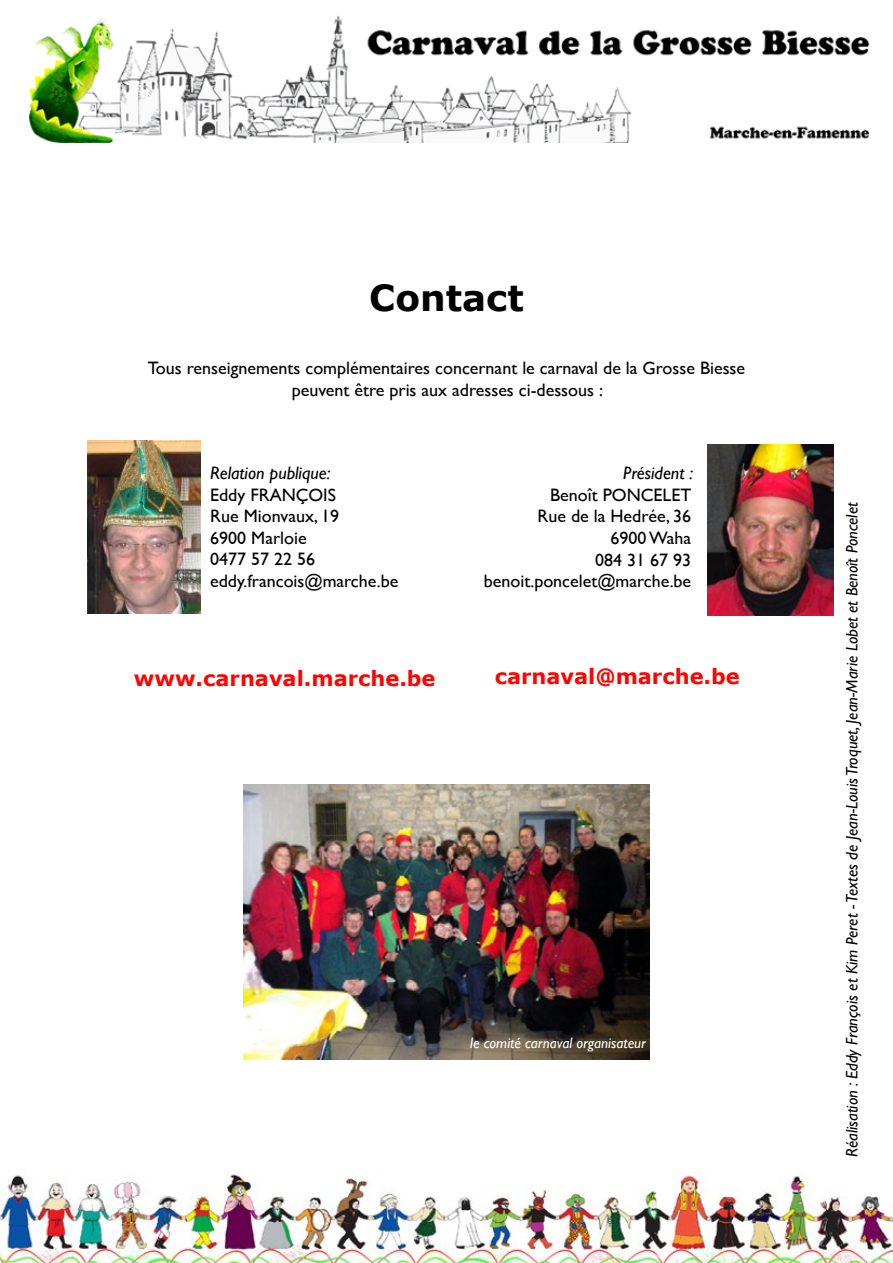
<style>
.page{position:relative;width:893px;height:1263px;background:#fff}
.page>*{position:absolute;margin:0;border:0;box-sizing:border-box;transform-origin:0 0}
.t1{font:700 36px "Verdana";color:#000}
.t2{font:700 21px "Verdana";color:#ff0301}
.t3{font:18px/21.6px "Gill Sans";color:#000;text-align:center}
.t4{font:italic 18px "Gill Sans";color:#000}
.t5{font:italic 16.5px "Gill Sans";color:#000}
.t6{font:italic 15px "Gill Sans";color:#fff}
</style>
<div class="page">
<img style="left:30px;top:16px;width:840px;height:126px">
<img style="left:0;top:1170px;width:893px;height:93px">
<img style="left:707px;top:445px;width:127px;height:171px">
<img style="left:244px;top:785px;width:405px;height:274px">
<img style="left:87px;top:440px;width:113px;height:173px">
<h1 class="t1" style="left:369px;top:274px;width:156px">Contact</h1>
<p class="t3" style="left:148px;top:357px;width:599px">Tous renseignements complémentaires concernant le carnaval de la Grosse Biesse peuvent être pris aux adresses ci-dessous :</p>
<p class="t4" style="left:210px;top:463px;width:122px">Relation publique:</p>
<p class="t3" style="left:210px;top:483px;width:190px;text-align:left">Eddy FRANÇOIS<br>Rue Mionvaux, 19<br>6900 Marloie<br>0477 57 22 56 eddy.francois@marche.be</p>
<p class="t4" style="left:623px;top:463px;width:71px">Président :</p>
<p class="t3" style="left:484px;top:484px;width:209px;text-align:right">Benoît PONCELET<br>Rue de la Hedrée, 36<br>6900 Waha<br>084 31 67 93 benoit.poncelet@marche.be</p>
<p class="t2" style="left:134px;top:664px;width:303px">www.carnaval.marche.be</p>
<p class="t2" style="left:495px;top:663px;width:247px">carnaval@marche.be</p>
<p class="t6" style="left:470px;top:1034px;width:177px">le comité carnaval organisateur</p>
<p class="t5" style="left:843px;top:1157px;width:656px;rotate:-90deg">Réalisation : Eddy François et Kim Peret - Textes de Jean-Louis Troquet, Jean-Marie Lobet et Benoît Poncelet</p>
</div>
